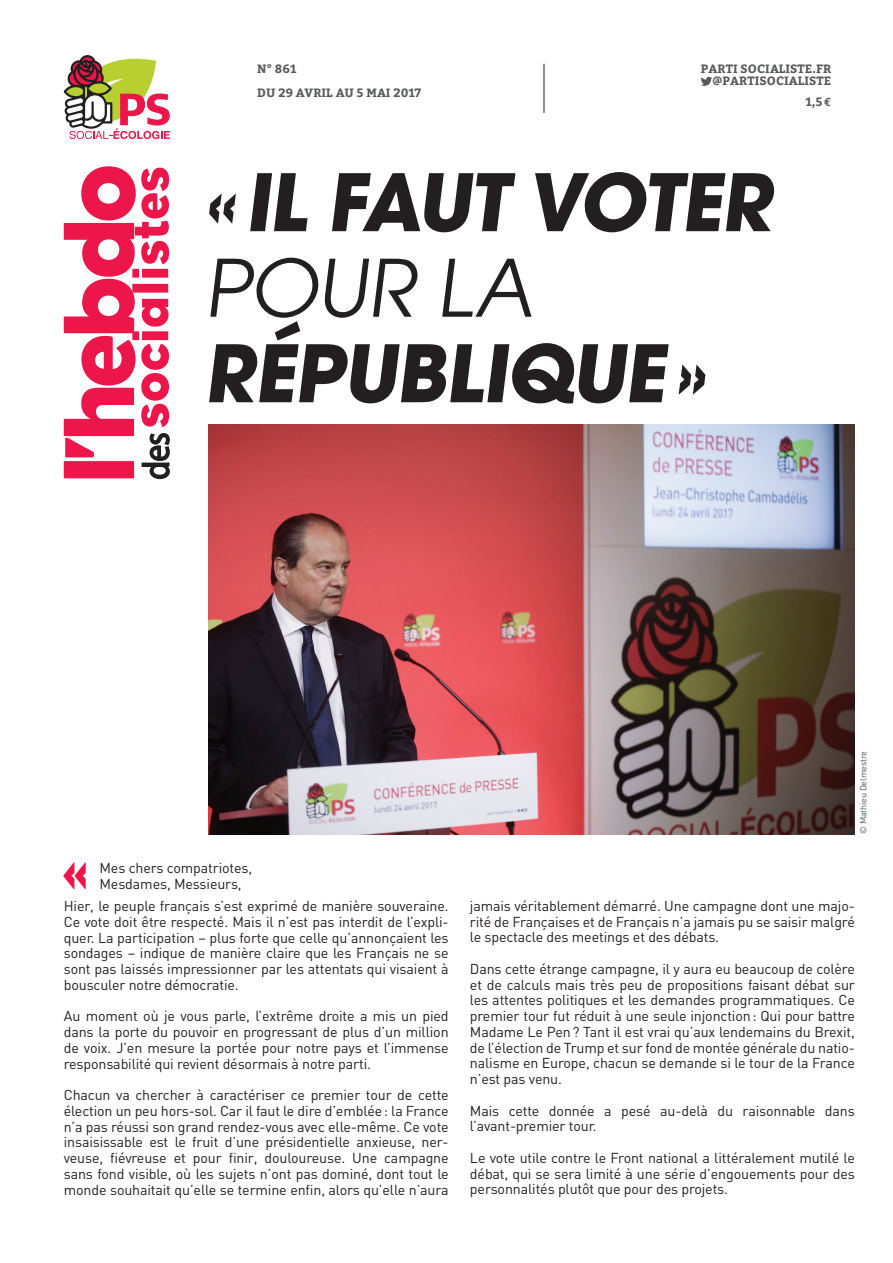
<style>
.page{position:relative;width:893px;height:1263px;background:#fff}
.page>*{position:absolute;margin:0;border:0;box-sizing:border-box;transform-origin:0 0}
.t1{font:700 87px "Avant Garde Gothic Itc T";color:#231f20}
.t2{font:87px "Avant Garde Gothic Itc T";color:#231f20}
.t3{font:700 46.65px "Bureau Eagle";color:#ed164b;scale:.79 1}
.t4{font:14.25px/15.8px "DIN";letter-spacing:-.01em;color:#231f20;text-align:justify}
.t5{font:700 12px/24px "Bitter";letter-spacing:.01em;color:#57585a}
.t6{font:9px "DIN";letter-spacing:-.02em;color:#465a64}
.s1{font-family:"Euro Mono"}
</style>
<div class="page">
<svg style="left:701px;top:77px;width:11px;height:9px"></svg>
<hr style="left:544px;top:64px;width:1px;height:49px;background:#231f20">
<svg style="left:64px;top:55px;width:106px;height:84px"></svg>
<img style="left:208px;top:424px;width:647px;height:410px">
<svg style="left:64px;top:166px;width:106px;height:314px"></svg>
<p class="t5" style="left:257px;top:57px;width:166px">N° 861<br>DU 29 AVRIL AU 5 MAI 2017</p>
<p class="t5" style="left:701px;top:63px;width:132px;line-height:12px;text-align:right">PARTI SOCIALISTE.FR @PARTISOCIALISTE</p>
<p class="t5" style="left:805px;top:90px;width:27px">1,5<span class="s1">€</span></p>
<h1 class="t1" style="left:204px;top:149px;width:582px">«IL FAUT VOTER</h1>
<h1 class="t2" style="left:204px;top:237px;width:341px">POUR LA</h1>
<h1 class="t1" style="left:204px;top:320px;width:515px">RÉPUBLIQUE»</h1>
<h2 class="t3" style="left:63px;top:848px;width:33px">«</h2>
<p class="t4" style="left:99px;top:860px;width:154px">Mes chers compatriotes,<br>Mesdames, Messieurs,</p>
<p class="t6" style="left:858px;top:834px;width:85px;rotate:-90deg">© Mathieu Delmestre</p>
<p class="t4" style="left:64px;top:898px;width:386px">Hier, le peuple français s’est exprimé de manière souveraine.<br>Ce vote doit être respecté. Mais il n’est pas interdit de l’expli&shy;quer. La participation – plus forte que celle qu’annonçaient les sondages – indique de manière claire que les Français ne se sont pas laissés impressionner par les attentats qui visaient à bousculer notre démocratie.</p>
<p class="t4" style="left:64px;top:1008px;width:386px">Au moment où je vous parle, l’extrême droite a mis un pied dans la porte du pouvoir en progressant de plus d’un million de voix. J’en mesure la portée pour notre pays et l’immense responsabilité qui revient désormais à notre parti.</p>
<p class="t4" style="left:64px;top:1087px;width:386px">Chacun va chercher à caractériser ce premier tour de cette élection un peu hors-sol. Car il faut le dire d’emblée: la France n’a pas réussi son grand rendez-vous avec elle-même. Ce vote insaisissable est le fruit d’une présidentielle anxieuse, ner&shy;veuse, fiévreuse et pour finir, douloureuse. Une campagne sans fond visible, où les sujets n’ont pas dominé, dont tout le monde souhaitait qu’elle se termine enfin, alors qu’elle n’aura</p>
<p class="t4" style="left:470px;top:898px;width:386px">jamais véritablement démarré. Une campagne dont une majo&shy;rité de Françaises et de Français n’a jamais pu se saisir malgré le spectacle des meetings et des débats.</p>
<p class="t4" style="left:470px;top:961px;width:386px">Dans cette étrange campagne, il y aura eu beaucoup de colère et de calculs mais très peu de propositions faisant débat sur les attentes politiques et les demandes programmatiques. Ce premier tour fut réduit à une seule injonction: Qui pour battre Madame Le Pen? Tant il est vrai qu’aux lendemains du Brexit, de l’élection de Trump et sur fond de montée générale du natio&shy;nalisme en Europe, chacun se demande si le tour de la France n’est pas venu.</p>
<p class="t4" style="left:470px;top:1102px;width:386px">Mais cette donnée a pesé au-delà du raisonnable dans l’avant-premier tour.</p>
<p class="t4" style="left:470px;top:1150px;width:386px">Le vote utile contre le Front national a littéralement mutilé le débat, qui se sera limité à une série d’engouements pour des personnalités plutôt que pour des projets.</p>
</div>
